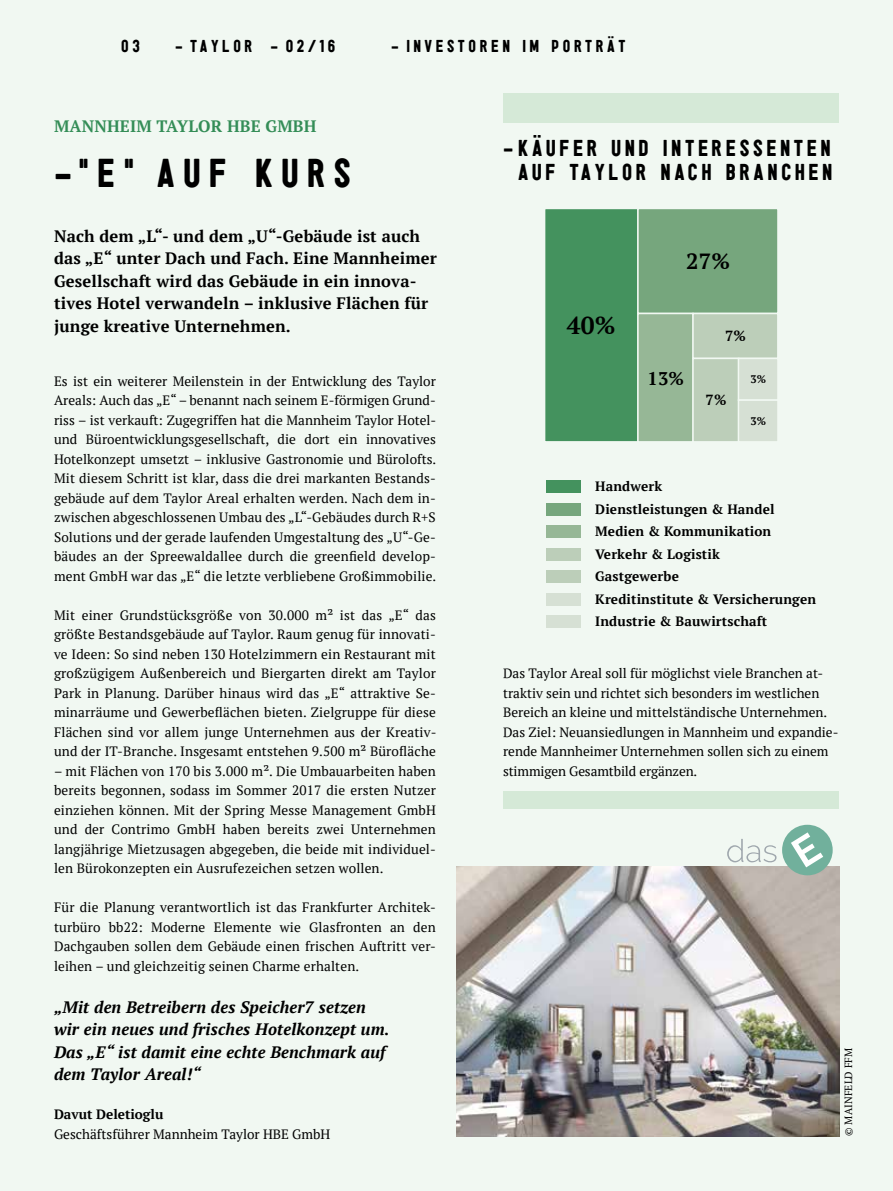
<style>
.page{position:relative;width:893px;height:1191px;background:#f1f8f2}
.page>*{position:absolute;margin:0;border:0;box-sizing:border-box;transform-origin:0 0}
.t1{font:42px "Sugo";letter-spacing:.19em;color:#000}
.t2{font:700 24.3px "PT Serif";color:#000}
.t3{font:24px/24px "Sugo";letter-spacing:.15em;color:#000;text-align:right}
.t4{font:700 21.9px "PT Serif";color:#000}
.t5{font:700 18.3px "PT Serif";color:#000}
.t6{font:18px "Sugo";letter-spacing:.2em;color:#000}
.t7{font:700 16.5px/22.5px "PT Serif";letter-spacing:.01em;color:#000}
.t8{font:italic 700 16.5px/22.5px "PT Serif";letter-spacing:.01em;color:#000}
.t9{font:700 16.5px "PT Serif";letter-spacing:.01em;color:#348d57}
.t10{font:700 14.55px "PT Serif";color:#000}
.t11{font:13.5px/19.5px "PT Serif";letter-spacing:.01em;color:#000;text-align:justify}
.t12{font:700 13.5px/22.5px "PT Serif";letter-spacing:.01em;color:#000}
.t13{font:700 10.95px "PT Serif";color:#000}
.t14{font:10.5px "PT Serif";letter-spacing:.01em;color:#000}
</style>
<div class="page">
<img style="left:457px;top:867px;width:382px;height:269px">
<div style="left:503px;top:791px;width:336px;height:17px;background:#d5e9d7"></div>
<div style="left:503px;top:93px;width:336px;height:30px;background:#d5e9d7"></div>
<div style="left:544px;top:208px;width:95px;height:234px;background:#44925e;border:2px solid #f1f8f2"></div>
<div style="left:637px;top:208px;width:142px;height:106px;background:#76a67d;border:2px solid #f1f8f2"></div>
<div style="left:637px;top:313px;width:57px;height:129px;background:#96b796;border:2px solid #f1f8f2"></div>
<div style="left:692px;top:313px;width:87px;height:46px;background:#bcceb9;border:2px solid #f1f8f2"></div>
<div style="left:692px;top:358px;width:47px;height:84px;background:#bcceb9;border:2px solid #f1f8f2"></div>
<div style="left:738px;top:358px;width:41px;height:43px;background:#d6e0d4;border:2px solid #f1f8f2"></div>
<div style="left:738px;top:399px;width:41px;height:43px;background:#d6e0d4;border:2px solid #f1f8f2"></div>
<div style="left:546px;top:480px;width:34px;height:13px;background:#44925e"></div>
<div style="left:546px;top:502px;width:34px;height:13px;background:#76a67d"></div>
<div style="left:546px;top:525px;width:34px;height:13px;background:#96b796"></div>
<div style="left:546px;top:547px;width:34px;height:13px;background:#bcceb9"></div>
<div style="left:546px;top:570px;width:34px;height:13px;background:#bcceb9"></div>
<div style="left:546px;top:592px;width:34px;height:13px;background:#d6e0d4"></div>
<div style="left:546px;top:615px;width:34px;height:13px;background:#d6e0d4"></div>
<svg style="left:727px;top:839px;width:49px;height:23px"></svg>
<div style="left:782px;top:824px;width:51px;height:51px;background:#71b09c;border-radius:50%"></div>
<svg style="left:791px;top:832px;width:32px;height:35px"></svg>
<h3 class="t6" style="left:121px;top:35px;width:20px">03</h3>
<h3 class="t6" style="left:175px;top:35px;width:162px">- TAYLOR - 02/16</h3>
<h3 class="t6" style="left:391px;top:35px;width:236px">- INVESTOREN IM PORTRÄT</h3>
<p class="t9" style="left:54px;top:115px;width:264px">MANNHEIM TAYLOR HBE GMBH</p>
<h1 class="t1" style="left:54px;top:147px;width:298px">- "E" AUF KURS</h1>
<p class="t7" style="left:54px;top:224px;width:384px">Nach dem „L“- und dem „U“-Gebäude ist auch das „E“ unter Dach und Fach. Eine Mannheimer Gesellschaft wird das Gebäude in ein innova&shy;tives Hotel verwandeln – inklusive Flächen für junge kreative Unternehmen.</p>
<p class="t11" style="left:54px;top:371px;width:384px">Es ist ein weiterer Meilenstein in der Entwicklung des Taylor Areals: Auch das „E“ – benannt nach seinem E-förmigen Grund&shy;riss – ist verkauft: Zugegriffen hat die Mannheim Taylor Hotel&shy;und Büroentwicklungsgesellschaft, die dort ein innovatives Hotelkonzept umsetzt – inklusive Gastronomie und Bürolofts.<br>Mit diesem Schritt ist klar, dass die drei markanten Bestands&shy;gebäude auf dem Taylor Areal erhalten werden. Nach dem in&shy;zwischen abgeschlossenen Umbau des „L“-Gebäudes durch R+S Solutions und der gerade laufenden Umgestaltung des „U“-Ge&shy;bäudes an der Spreewaldallee durch die greenfield develop&shy;ment GmbH war das „E“ die letzte verbliebene Großimmobilie.</p>
<p class="t11" style="left:54px;top:605px;width:384px">Mit einer Grundstücksgröße von 30.000 m² ist das „E“ das größte Bestandsgebäude auf Taylor. Raum genug für innovati&shy;ve Ideen: So sind neben 130 Hotelzimmern ein Restaurant mit großzügigem Außenbereich und Biergarten direkt am Taylor Park in Planung. Darüber hinaus wird das „E“ attraktive Se&shy;minarräume und Gewerbeflächen bieten. Zielgruppe für diese Flächen sind vor allem junge Unternehmen aus der Kreativ&shy;und der IT-Branche. Insgesamt entstehen 9.500 m² Bürofläche</p>
<p class="t11" style="left:54px;top:761px;width:383px">– mit Flächen von 170 bis 3.000 m². Die Umbauarbeiten haben bereits begonnen, sodass im Sommer 2017 die ersten Nutzer einziehen können. Mit der Spring Messe Management GmbH und der Contrimo GmbH haben bereits zwei Unternehmen langjährige Mietzusagen abgegeben, die beide mit individuel&shy;len Bürokonzepten ein Ausrufezeichen setzen wollen.</p>
<p class="t11" style="left:54px;top:897px;width:383px;text-align:left">Für die Planung verantwortlich ist das Frankfurter Architek&shy;turbüro bb22: Moderne Elemente wie Glasfronten an den Dachgauben sollen dem Gebäude einen frischen Auftritt ver&shy;leihen – und gleichzeitig seinen Charme erhalten.</p>
<p class="t8" style="left:54px;top:995px;width:337px">„Mit den Betreibern des Speicher7 setzen wir ein neues und frisches Hotelkonzept um.<br>Das „E“ ist damit eine echte Benchmark auf dem Taylor Areal!“</p>
<p class="t12" style="left:54px;top:1103px;width:111px">Davut Deletioglu</p>
<p class="t11" style="left:54px;top:1124px;width:278px">Geschäftsführer Mannheim Taylor HBE GmbH</p>
<h3 class="t3" style="left:503px;top:136px;width:331px">-KÄUFER UND INTERESSENTEN<br>AUF TAYLOR NACH BRANCHEN</h3>
<h2 class="t2" style="left:567px;top:310px;width:50px">40%</h2>
<h3 class="t4" style="left:686px;top:247px;width:45px">27%</h3>
<h3 class="t5" style="left:648px;top:366px;width:38px">13%</h3>
<p class="t10" style="left:725px;top:326px;width:22px">7%</p>
<p class="t10" style="left:706px;top:390px;width:22px">7%</p>
<p class="t13" style="left:750px;top:372px;width:17px">3%</p>
<p class="t13" style="left:750px;top:414px;width:17px">3%</p>
<p class="t12" style="left:595px;top:475px;width:222px">Handwerk<br>Dienstleistungen &amp; Handel<br>Medien &amp; Kommunikation<br>Verkehr &amp; Logistik<br>Gastgewerbe<br>Kreditinstitute &amp; Versicherungen<br>Industrie &amp; Bauwirtschaft</p>
<p class="t11" style="left:503px;top:663px;width:337px;text-align:left">Das Taylor Areal soll für möglichst viele Branchen at&shy;traktiv sein und richtet sich besonders im westlichen Bereich an kleine und mittelständische Unternehmen.<br>Das Ziel: Neuansiedlungen in Mannheim und expandie&shy;rende Mannheimer Unternehmen sollen sich zu einem stimmigen Gesamtbild ergänzen.</p>
<p class="t14" style="left:842px;top:1135px;width:90px;rotate:-90deg">© MAINFELD FFM</p>
</div>
